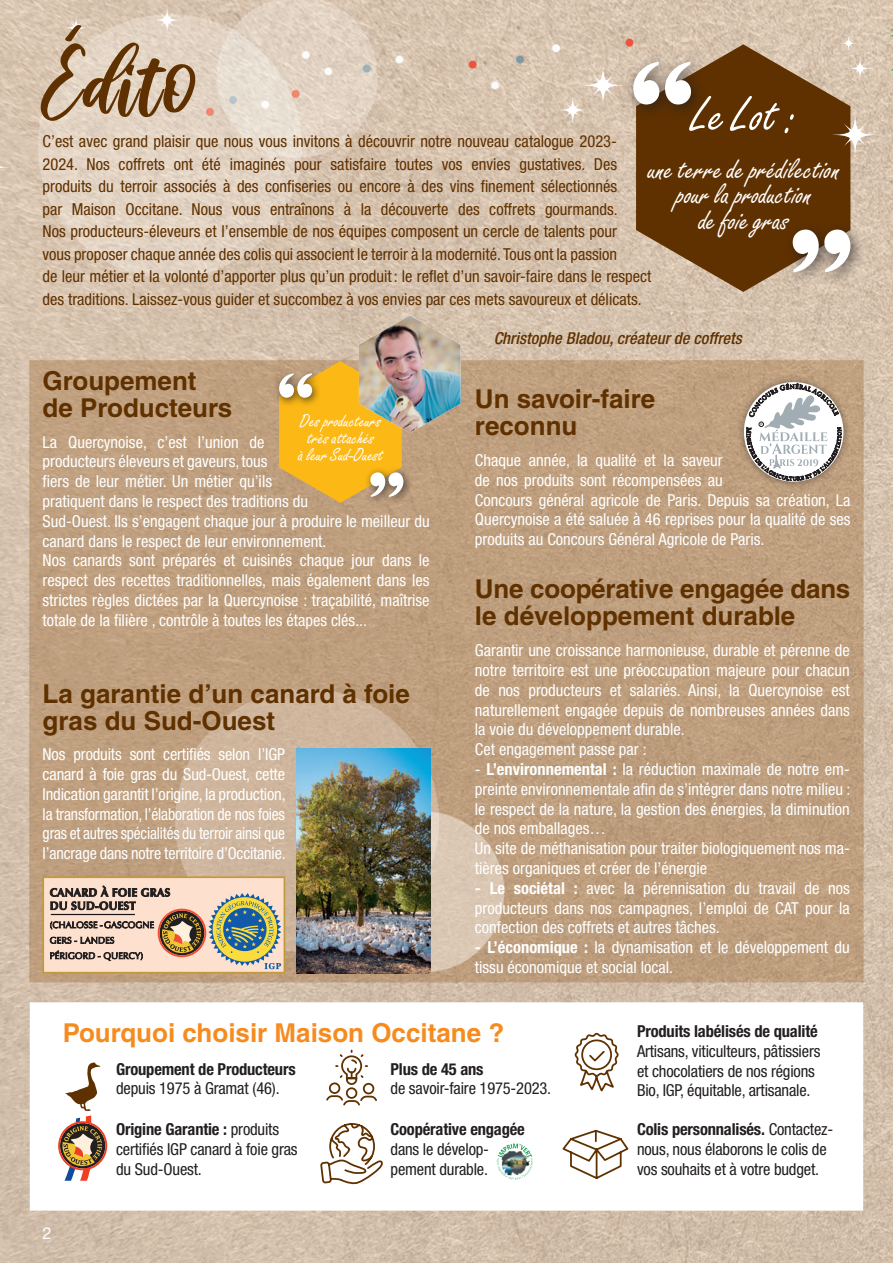
<style>
.page{position:relative;width:893px;height:1263px;background:#fff}
.page>*{position:absolute;margin:0;border:0;box-sizing:border-box;transform-origin:0 0}
.t1{font:91.8px "raustila";letter-spacing:.03em;color:#603100}
.t2{font:52.5px "Freestyle Script Std";color:#fff}
.t3{font:30px "Freestyle Script Std";color:#fff}
.t4{font:700 25.95px/27px "Helvetica";color:#603100}
.t5{font:700 25.95px "Helvetica";color:#f68b1f}
.t6{font:18.9px "Freestyle Script Std";color:#fff}
.t7{font:condensed 16.5px/19.8px "Helvetica Neue LT Std";color:#fff;text-align:justify}
.t8{font:condensed 16.5px/22.5px "Helvetica Neue LT Std";color:#603100}
.t9{font:condensed 16.5px/19.8px "Helvetica Neue LT Std";letter-spacing:-.01em;color:#231f20}
.t10{font:700 condensed 16.5px "Helvetica Neue LT Std";letter-spacing:-.01em;color:#231f20}
.t11{font:italic 500 condensed 16.5px "Helvetica Neue LT Std";color:#603100}
.t12{font:16.5px "Helvetica Neue LT Std";color:#fff}
.s1{font-weight:700}
</style>
<div class="page">
<img style="left:0;top:0;width:893px;height:1263px">
<svg style="left:151px;top:3px;width:33px;height:34px"></svg>
<svg style="left:61px;top:13px;width:30px;height:30px"></svg>
<svg style="left:0;top:141px;width:15px;height:52px"></svg>
<hr style="left:892px;top:166px;width:1px;height:786px;background:#eff5fb">
<div style="left:30px;top:1002px;width:833px;height:208px;background:#fff;border:2px solid #fff"></div>
<svg style="left:58px;top:1062px;width:49px;height:119px"></svg>
<svg style="left:326px;top:1049px;width:51px;height:57px"></svg>
<svg style="left:320px;top:1123px;width:63px;height:62px"></svg>
<svg style="left:562px;top:1129px;width:67px;height:50px"></svg>
<svg style="left:574px;top:1032px;width:45px;height:60px"></svg>
<svg style="left:497px;top:1143px;width:36px;height:37px"></svg>
<svg style="left:636px;top:44px;width:214px;height:248px;fill:#603100"></svg>
<div style="left:782px;top:219px;width:85px;height:69px;background:#231f20;opacity:.75"></div>
<svg style="left:793px;top:230px;width:57px;height:42px"></svg>
<div style="left:622px;top:52px;width:86px;height:69px;background:#231f20;opacity:.75"></div>
<svg style="left:555px;top:60px;width:172px;height:68px"></svg>
<div style="left:273px;top:367px;width:49px;height:40px;background:#231f20;opacity:.75"></div>
<div style="left:364px;top:466px;width:49px;height:40px;background:#bd9d7d"></div>
<img style="left:279px;top:315px;width:182px;height:188px">
<div style="left:736px;top:374px;width:116px;height:115px;background:#231f20;opacity:.5"></div>
<svg style="left:746px;top:378px;width:95px;height:103px"></svg>
<img style="left:296px;top:748px;width:135px;height:225px">
<svg style="left:42px;top:876px;width:243px;height:97px"></svg>
<svg style="left:828px;top:108px;width:54px;height:54px"></svg>
<svg style="left:838px;top:33px;width:36px;height:50px"></svg>
<p class="t1" style="left:43px;top:34px;width:156px">Édito</p>
<p class="t2" style="left:691px;top:84px;width:106px">Le Lot :</p>
<p class="t3" style="left:647px;top:151px;width:193px">une terre de prédilection</p>
<p class="t3" style="left:675px;top:177px;width:137px">pour la production</p>
<p class="t3" style="left:698px;top:202px;width:92px">de foie gras</p>
<p class="t8" style="left:43px;top:130px;width:610px">C’est avec grand plaisir que nous vous invitons à découvrir notre nouveau catalogue 2023- 2024. Nos coffrets ont été imaginés pour satisfaire toutes vos envies gustatives. Des produits du terroir associés à des confiseries ou encore à des vins finement sélectionnés<br>par Maison Occitane. Nous vous entraînons à la découverte des coffrets gourmands.<br>Nos producteurs-éleveurs et l’ensemble de nos équipes composent un cercle de talents pour<br>vous proposer chaque année des colis qui associent le terroir à la modernité. Tous ont la passion<br>de leur métier et la volonté d’apporter plus qu’un produit: le reflet d’un savoir-faire dans le respect des traditions. Laissez-vous guider et succombez à vos envies par ces mets savoureux et délicats.</p>
<p class="t11" style="left:494px;top:329px;width:250px">Christophe Bladou, créateur de coffrets</p>
<p class="t4" style="left:43px;top:367px;width:155px">Groupement</p>
<p class="t4" style="left:43px;top:394px;width:191px">de Producteurs</p>
<p class="t6" style="left:300px;top:409px;width:82px">Des producteurs</p>
<p class="t6" style="left:307px;top:426px;width:68px">très attachés</p>
<p class="t6" style="left:298px;top:444px;width:86px">à leur Sud-Ouest</p>
<p class="t7" style="left:43px;top:432px;width:389px;text-align:left">La Quercynoise, c’est l’union de<br>producteurs éleveurs et gaveurs, tous<br>fiers de leur métier. Un métier qu’ils<br>pratiquent dans le respect des traditions du<br>Sud-Ouest. Ils s’engagent chaque jour à produire le meilleur du canard dans le respect de leur environnement.</p>
<p class="t7" style="left:43px;top:551px;width:389px">Nos canards sont préparés et cuisinés chaque jour dans le respect des recettes traditionnelles, mais également dans les strictes règles dictées par la Quercynoise : traçabilité, maîtrise totale de la filière , contrôle à toutes les étapes clés...</p>
<p class="t4" style="left:43px;top:680px;width:369px">La garantie d’un canard à foie gras du Sud-Ouest</p>
<p class="t7" style="left:43px;top:744px;width:244px">Nos produits sont certifiés selon l’IGP canard à foie gras du Sud-Ouest, cette Indication garantit l’origine, la production, la transformation, l’élaboration de nos foies gras et autres spécialités du terroir ainsi que l’ancrage dans notre territoire d’Occitanie.</p>
<p class="t4" style="left:475px;top:385px;width:182px">Un savoir-faire reconnu</p>
<p class="t7" style="left:475px;top:450px;width:377px;text-align:left">Chaque année, la qualité et la saveur<br>de nos produits sont récompensées au<br>Concours général agricole de Paris. Depuis sa création, La Quercynoise a été saluée à 46 reprises pour la qualité de ses produits au Concours Général Agricole de Paris.</p>
<p class="t4" style="left:475px;top:575px;width:377px">Une coopérative engagée dans le développement durable</p>
<p class="t7" style="left:475px;top:640px;width:376px">Garantir une croissance harmonieuse, durable et pérenne de notre territoire est une préoccupation majeure pour chacun de nos producteurs et salariés. Ainsi, la Quercynoise est naturellement engagée depuis de nombreuses années dans la voie du développement durable.</p>
<p class="t7" style="left:475px;top:739px;width:173px">Cet engagement passe par :</p>
<p class="t7" style="left:475px;top:759px;width:377px">- <span class="s1">L’environnemental :</span> la réduction maximale de notre em&shy;preinte environnementale afin de s’intégrer dans notre milieu : le respect de la nature, la gestion des énergies, la diminution de nos emballages…</p>
<p class="t7" style="left:475px;top:838px;width:376px">Un site de méthanisation pour traiter biologiquement nos ma&shy;tières organiques et créer de l’énergie</p>
<p class="t7" style="left:475px;top:878px;width:376px"><span class="s1">- Le sociétal :</span> avec la pérennisation du travail de nos producteurs dans nos campagnes, l’emploi de CAT pour la confection des coffrets et autres tâches.</p>
<p class="t7" style="left:475px;top:937px;width:376px"><span class="s1">- L’économique :</span> la dynamisation et le développement du tissu économique et social local.</p>
<p class="t5" style="left:63px;top:1017px;width:443px">Pourquoi choisir Maison Occitane ?</p>
<p class="t10" style="left:116px;top:1059px;width:181px">Groupement de Producteurs</p>
<p class="t9" style="left:116px;top:1078px;width:165px">depuis 1975 à Gramat (46).</p>
<p class="t9" style="left:116px;top:1119px;width:183px"><span class="s1">Origine Garantie :</span> produits certifiés IGP canard à foie gras du Sud-Ouest.</p>
<p class="t10" style="left:390px;top:1059px;width:95px">Plus de 45 ans</p>
<p class="t9" style="left:390px;top:1078px;width:162px">de savoir-faire 1975-2023.</p>
<p class="t10" style="left:390px;top:1119px;width:136px">Coopérative engagée</p>
<p class="t9" style="left:390px;top:1139px;width:100px">dans le dévelop&shy;pement durable.</p>
<p class="t12" style="left:43px;top:1223px;width:11px">2</p>
<p class="t10" style="left:637px;top:1021px;width:182px">Produits labélisés de qualité</p>
<p class="t9" style="left:637px;top:1041px;width:185px">Artisans, viticulteurs, pâtissiers et chocolatiers de nos régions</p>
<p class="t9" style="left:637px;top:1080px;width:175px">Bio, IGP, équitable, artisanale.</p>
<p class="t9" style="left:637px;top:1119px;width:198px"><span class="s1">Colis personnalisés.</span> Contactez&shy;nous, nous élaborons le colis de vos souhaits et à votre budget.</p>
</div>
